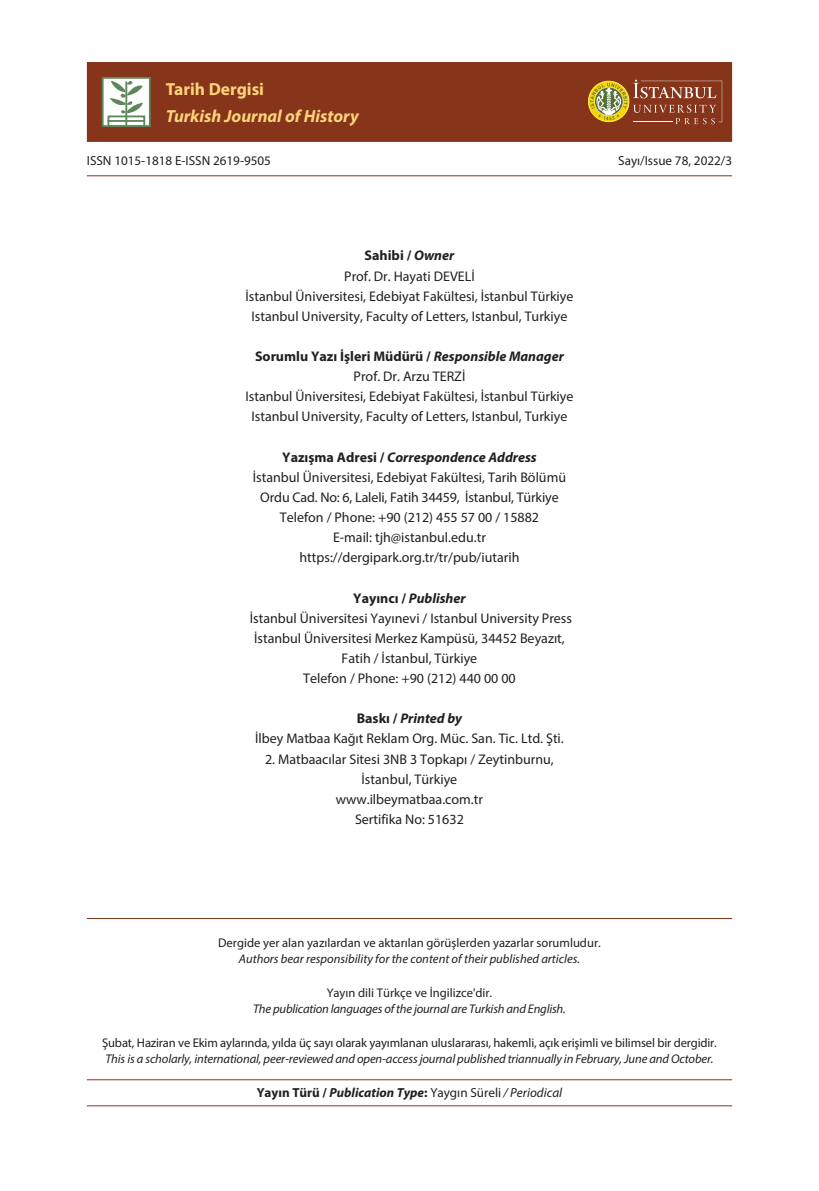
<style>
.page{position:relative;width:819px;height:1191px;background:#fff}
.page>*{position:absolute;margin:0;border:0;box-sizing:border-box;transform-origin:0 0}
.t1{font:italic 700 17.5px "Myriad Pro";color:#fed37c}
.t2{font:700 17.5px "Myriad Pro";color:#fed37c}
.t3{font:14px/20.1px "Myriad Pro";color:#231f20;text-align:center}
.t4{font:italic 700 13.12px "Myriad Pro";color:#231f20}
.t5{font:13.12px "Myriad Pro";color:#231f20}
.t6{font:italic 12.6px "Myriad Pro";letter-spacing:-.01em;color:#231f20}
.t7{font:12.6px "Myriad Pro";letter-spacing:-.01em;color:#231f20}
.s1{font-weight:700}
.s2{font-weight:700;font-style:italic}
.s3{font-style:normal}
.s4{font-weight:400;font-style:normal}
.s5{font-weight:400}
</style>
<div class="page">
<hr style="left:87px;top:175px;width:645px;height:1px;background:#87351a">
<div style="left:87px;top:62px;width:645px;height:80px;background:#87351a"></div>
<div style="left:102px;top:77px;width:49px;height:50px;background:#fff;border:2px solid #5d875a"></div>
<div style="left:107px;top:115px;width:38px;height:12px;border:2px solid #5d875a"></div>
<hr style="left:107px;top:120px;width:37px;height:2px;background:#5d875a">
<svg style="left:110px;top:81px;width:33px;height:33px"></svg>
<hr style="left:125px;top:81px;width:2px;height:46px;background:#5d875a">
<svg style="left:588px;top:80px;width:134px;height:44px;background:#9f663a"></svg>
<hr style="left:87px;top:918px;width:645px;height:1px;background:#87351a">
<hr style="left:87px;top:1079px;width:645px;height:1px;background:#87351a">
<hr style="left:87px;top:1105px;width:645px;height:1px;background:#87351a">
<p class="t2" style="left:166px;top:78px;width:100px">Tarih Dergisi</p>
<p class="t1" style="left:166px;top:104px;width:194px">Turkish Journal of History</p>
<p class="t5" style="left:87px;top:152px;width:186px">ISSN 1015-1818 E-ISSN 2619-9505</p>
<p class="t5" style="left:618px;top:152px;width:115px">Sayı/Issue 78, 2022/3</p>
<p class="t3" style="left:245px;top:245px;width:329px"><span class="s1">Sahibi /</span> <span class="s2">Owner<br></span>Prof. Dr. Hayati DEVELİ<br>İstanbul Üniversitesi, Edebiyat Fakültesi, İstanbul Türkiye Istanbul University, Faculty of Letters, Istanbul, Turkiye</p>
<p class="t3" style="left:245px;top:346px;width:329px"><span class="s1">Sorumlu Yazı İşleri Müdürü /</span> <span class="s2">Responsible Manager </span>Prof. Dr. Arzu TERZİ<br>Istanbul Üniversitesi, Edebiyat Fakültesi, İstanbul Türkiye Istanbul University, Faculty of Letters, Istanbul, Turkiye</p>
<p class="t3" style="left:253px;top:447px;width:315px"><span class="s1">Yazışma Adresi /</span> <span class="s2">Correspondence Address<br></span>İstanbul Üniversitesi, Edebiyat Fakültesi, Tarih Bölümü Ordu Cad. No: 6, Laleli, Fatih 34459, İstanbul, Türkiye Telefon / Phone: +90 (212) 455 57 00 / 15882<br>E-mail: tjh@istanbul.edu.tr https://dergipark.org.tr/tr/pub/iutarih</p>
<p class="t3" style="left:250px;top:587px;width:323px"><span class="s1">Yayıncı /</span> <span class="s2">Publisher<br></span>İstanbul Üniversitesi Yayınevi / Istanbul University Press İstanbul Üniversitesi Merkez Kampüsü, 34452 Beyazıt, Fatih / İstanbul, Türkiye<br>Telefon / Phone: +90 (212) 440 00 00</p>
<p class="t3" style="left:255px;top:708px;width:310px"><span class="s1">Baskı /</span> <span class="s2">Printed by<br></span>İlbey Matbaa Kağıt Reklam Org. Müc. San. Tic. Ltd. Şti.</p>
<p class="t3" style="left:265px;top:748px;width:290px">2. Matbaacılar Sitesi 3NB 3 Topkapı / Zeytinburnu,<br>İstanbul, Türkiye<br>www.ilbeymatbaa.com.tr<br>Sertifika No: 51632</p>
<p class="t7" style="left:218px;top:934px;width:384px">Dergide yer alan yazılardan ve aktarılan görüşlerden yazarlar sorumludur.</p>
<p class="t6" style="left:239px;top:951px;width:342px">Authors bear responsibility for the content of their published articles.</p>
<p class="t7" style="left:327px;top:984px;width:167px">Yayın dili Türkçe ve İngilizce'dir.</p>
<p class="t6" style="left:253px;top:1001px;width:314px">The publication languages of the journal are Turkish and English.</p>
<p class="t7" style="left:102px;top:1034px;width:616px">Şubat, Haziran ve Ekim aylarında, yılda üç sayı olarak yayımlanan uluslararası, hakemli, açık erişimli ve bilimsel bir dergidir.</p>
<p class="t6" style="left:105px;top:1051px;width:609px">This is a scholarly, international, peer-reviewed and open-access journal published triannually in February, June and October.</p>
<p class="t4" style="left:257px;top:1084px;width:307px"><span class="s3">Yayın Türü /</span> Publication Type<span class="s3">:</span> <span class="s4">Yaygın Süreli</span> <span class="s5">/ Periodical</span></p>
</div>
